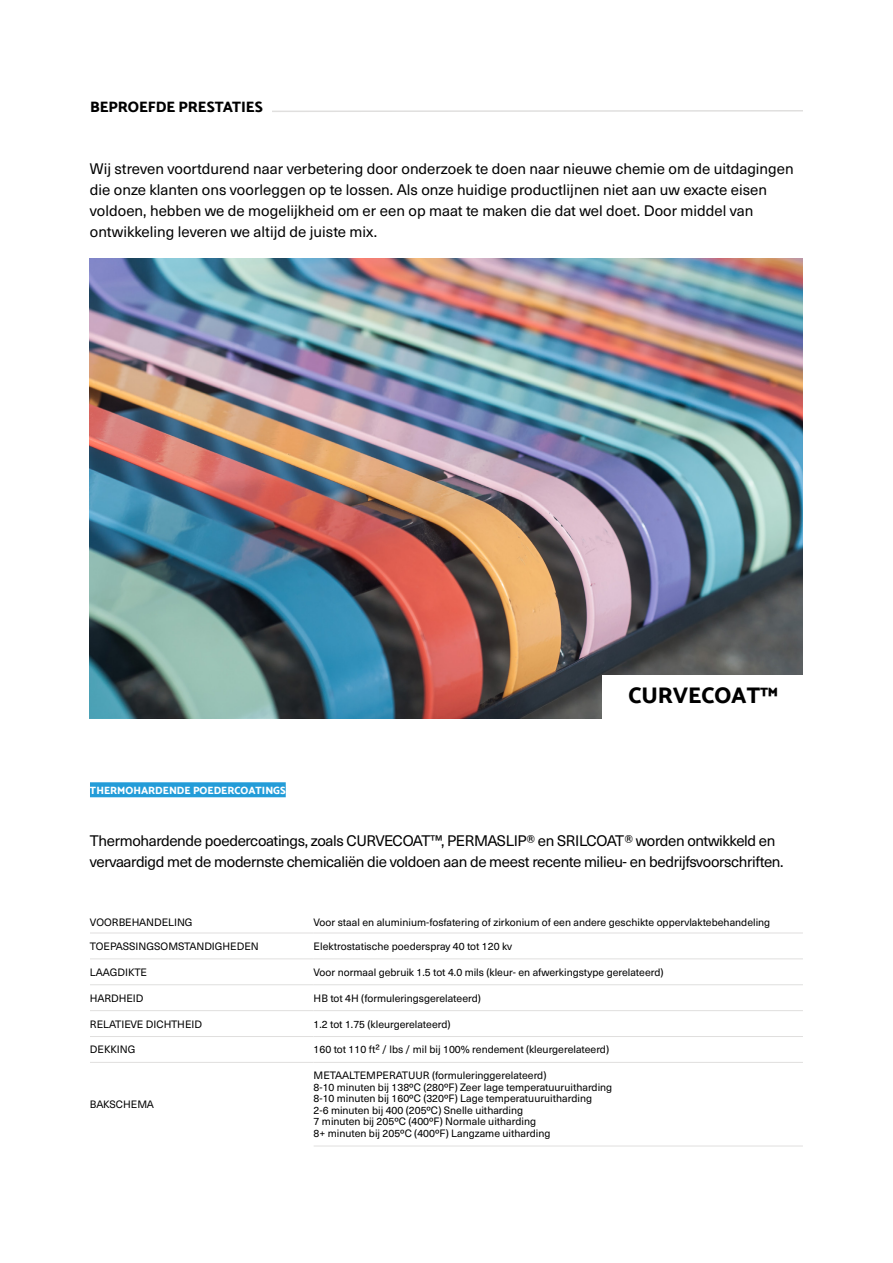
<style>
.page{position:relative;width:893px;height:1263px;background:#fff}
.page>*{position:absolute;margin:0;border:0;box-sizing:border-box;transform-origin:0 0}
.Credits{font:800 22.5px "Catamaran";color:#000}
.Paragraph{font:15px/21px "Neue Haas Unica";letter-spacing:-.005em;color:#000}
.Paragraph-2{font:15px/21px "Neue Haas Unica";letter-spacing:-.025em;color:#000}
.Sections{font:800 15px "Catamaran";letter-spacing:-.005em;color:#000}
.Table{font:10.5px "Neue Haas Unica";color:#000}
.Sections-2{font:800 10.5px "Catamaran";color:#fff}
</style>
<div class="page">
<svg style="left:272px;top:110px;width:531px;height:2px"></svg>
<img style="left:90px;top:258px;width:713px;height:460px">
<hr style="left:90px;top:958px;width:224px;height:1px;background:#e0dfde">
<hr style="left:314px;top:958px;width:489px;height:1px;background:#e0dfde">
<hr style="left:90px;top:984px;width:224px;height:1px;background:#e0dfde">
<hr style="left:314px;top:984px;width:489px;height:1px;background:#e0dfde">
<hr style="left:90px;top:1010px;width:224px;height:1px;background:#e0dfde">
<hr style="left:314px;top:1010px;width:489px;height:1px;background:#e0dfde">
<hr style="left:90px;top:1036px;width:224px;height:1px;background:#e0dfde">
<hr style="left:314px;top:1036px;width:489px;height:1px;background:#e0dfde">
<hr style="left:90px;top:1062px;width:224px;height:1px;background:#e0dfde">
<hr style="left:314px;top:1062px;width:489px;height:1px;background:#e0dfde">
<hr style="left:314px;top:1146px;width:489px;height:1px;background:#e0dfde">
<hr style="left:90px;top:933px;width:224px;height:1px;background:#e0dfde">
<hr style="left:314px;top:933px;width:489px;height:1px;background:#e0dfde">
<div style="left:90px;top:782px;width:196px;height:15px;background:#239cd8"></div>
<div style="left:602px;top:675px;width:202px;height:45px;background:#fff"></div>
<p class="Sections" style="left:90px;top:98px;width:174px">BEPROEFDE PRESTATIES</p>
<p class="Paragraph" style="left:90px;top:157px;width:705px">Wij streven voortdurend naar verbetering door onderzoek te doen naar nieuwe chemie om de uitdagingen die onze klanten ons voorleggen op te lossen. Als onze huidige productlijnen niet aan uw exacte eisen voldoen, hebben we de mogelijkheid om er een op maat te maken die dat wel doet. Door middel van ontwikkeling leveren we altijd de juiste mix.</p>
<p class="Sections-2" style="left:90px;top:784px;width:197px">THERMOHARDENDE POEDERCOATINGS</p>
<p class="Credits" style="left:628px;top:682px;width:151px">CURVECOAT™</p>
<p class="Paragraph-2" style="left:90px;top:829px;width:695px">Thermohardende poedercoatings, zoals CURVECOAT™, PERMASLIP® en SRILCOAT® worden ontwikkeld en vervaardigd met de modernste chemicaliën die voldoen aan de meest recente milieu- en bedrijfsvoorschriften.</p>
<p class="Table" style="left:90px;top:914px;width:104px">VOORBEHANDELING</p>
<p class="Table" style="left:314px;top:914px;width:458px">Voor staal en aluminium-fosfatering of zirkonium of een andere geschikte oppervlaktebehandeling</p>
<p class="Table" style="left:90px;top:938px;width:170px">TOEPASSINGSOMSTANDIGHEDEN</p>
<p class="Table" style="left:314px;top:938px;width:200px">Elektrostatische poederspray 40 tot 120 kv</p>
<p class="Table" style="left:90px;top:964px;width:59px">LAAGDIKTE</p>
<p class="Table" style="left:314px;top:964px;width:351px">Voor normaal gebruik 1.5 tot 4.0 mils (kleur- en afwerkingstype gerelateerd)</p>
<p class="Table" style="left:90px;top:990px;width:55px">HARDHEID</p>
<p class="Table" style="left:314px;top:990px;width:169px">HB tot 4H (formuleringsgerelateerd)</p>
<p class="Table" style="left:90px;top:1016px;width:114px">RELATIEVE DICHTHEID</p>
<p class="Table" style="left:314px;top:1016px;width:138px">1.2 tot 1.75 (kleurgerelateerd)</p>
<p class="Table" style="left:90px;top:1042px;width:47px">DEKKING</p>
<p class="Table" style="left:314px;top:1042px;width:297px">160 tot 110 ft² / lbs / mil bij 100% rendement (kleurgerelateerd)</p>
<p class="Table" style="left:90px;top:1097px;width:66px">BAKSCHEMA</p>
<p class="Table" style="left:314px;top:1068px;width:234px">METAALTEMPERATUUR (formuleringgerelateerd)</p>
<p class="Table" style="left:314px;top:1079px;width:300px">8-10 minuten bij 138ºC (280ºF) Zeer lage temperatuuruitharding</p>
<p class="Table" style="left:314px;top:1091px;width:280px">8-10 minuten bij 160ºC (320ºF) Lage temperatuuruitharding</p>
<p class="Table" style="left:314px;top:1102px;width:211px">2-6 minuten bij 400 (205ºC) Snelle uitharding</p>
<p class="Table" style="left:314px;top:1114px;width:224px">7 minuten bij 205ºC (400ºF) Normale uitharding</p>
<p class="Table" style="left:314px;top:1125px;width:238px">8+ minuten bij 205ºC (400ºF) Langzame uitharding</p>
</div>
